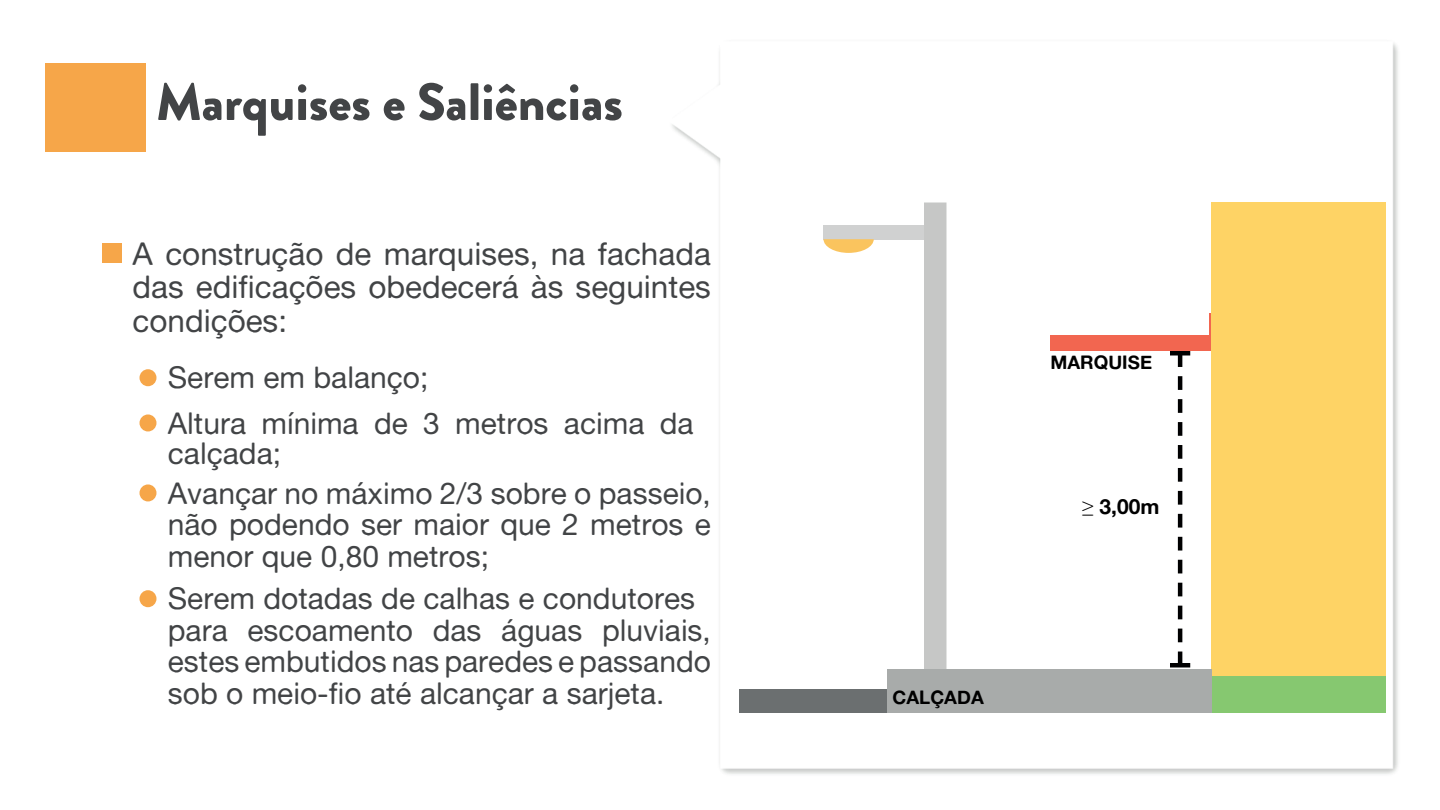
<style>
.page{position:relative;width:1440px;height:810px;background:#fff}
.page>*{position:absolute;margin:0;border:0;box-sizing:border-box;transform-origin:0 0}
.t1{font:900 52.5px "Brandon Grotesque";color:#424446}
.t2{font:31.5px/33px "Alte Haas Grotesk";color:#424446;text-align:justify}
.t3{font:30px/31.5px "Alte Haas Grotesk";color:#424446}
.t4{font:21px "Alte Haas Grotesk Bold";color:#000}
.t5{font:18.75px "Alte Haas Grotesk Bold";color:#000}
</style>
<div class="page">
<img style="left:45px;top:43px;width:1353px;height:731px">
<div style="left:739px;top:689px;width:291px;height:24px;background:#6b6f70"></div>
<div style="left:980px;top:313px;width:248px;height:37px;background:#f26650"></div>
<div style="left:1211px;top:202px;width:175px;height:474px;background:#fed365"></div>
<div style="left:1212px;top:676px;width:174px;height:37px;background:#86c870"></div>
<div style="left:888px;top:669px;width:324px;height:44px;background:#a8abaa"></div>
<div style="left:924px;top:202px;width:22px;height:467px;background:#c6c7c6"></div>
<img style="left:824px;top:225px;width:100px;height:14px">
<svg style="left:824px;top:239px;width:50px;height:14px"></svg>
<div style="left:968px;top:182px;width:82px;height:184px;background:#fff"></div>
<div style="left:976px;top:141px;width:233px;height:193px;background:#fff"></div>
<svg style="left:1178px;top:356px;width:4px;height:307px"></svg>
<div style="left:1170px;top:351px;width:20px;height:5px;background:#000001"></div>
<div style="left:1170px;top:663px;width:20px;height:5px;background:#000001"></div>
<div style="left:45px;top:64px;width:101px;height:88px;background:#f6a649"></div>
<div style="left:102px;top:243px;width:19px;height:19px;background:#f6a649"></div>
<div style="left:140px;top:369px;width:16px;height:17px;background:#f6a649;border-radius:50%"></div>
<div style="left:140px;top:414px;width:16px;height:17px;background:#f6a649;border-radius:50%"></div>
<div style="left:140px;top:484px;width:16px;height:17px;background:#f6a649;border-radius:50%"></div>
<div style="left:140px;top:590px;width:16px;height:17px;background:#f6a649;border-radius:50%"></div>
<h1 class="t1" style="left:156px;top:65px;width:468px">Marquises e Saliências</h1>
<p class="t2" style="left:133px;top:237px;width:580px">A construção de marquises, na fachada das edificações obedecerá às seguintes condições:</p>
<p class="t3" style="left:168px;top:355px;width:527px;line-height:45.2px">Serem em balanço;<br>Altura mínima de 3 metros acima da</p>
<p class="t3" style="left:168px;top:433px;width:545px;line-height:40px">calçada;<br>Avançar no máximo 2/3 sobre o passeio,</p>
<p class="t3" style="left:168px;top:508px;width:545px">não podendo ser maior que 2 metros e menor que 0,80 metros;</p>
<p class="t3" style="left:168px;top:582px;width:545px">Serem dotadas de calhas e condutores para escoamento das águas pluviais, estes embutidos nas paredes e passando sob o meio-fio até alcançar a sarjeta.</p>
<p class="t5" style="left:1050px;top:351px;width:103px">MARQUISE</p>
<p class="t4" style="left:1082px;top:493px;width:79px">≥ 3,00m</p>
<p class="t5" style="left:893px;top:685px;width:93px">CALÇADA</p>
</div>
